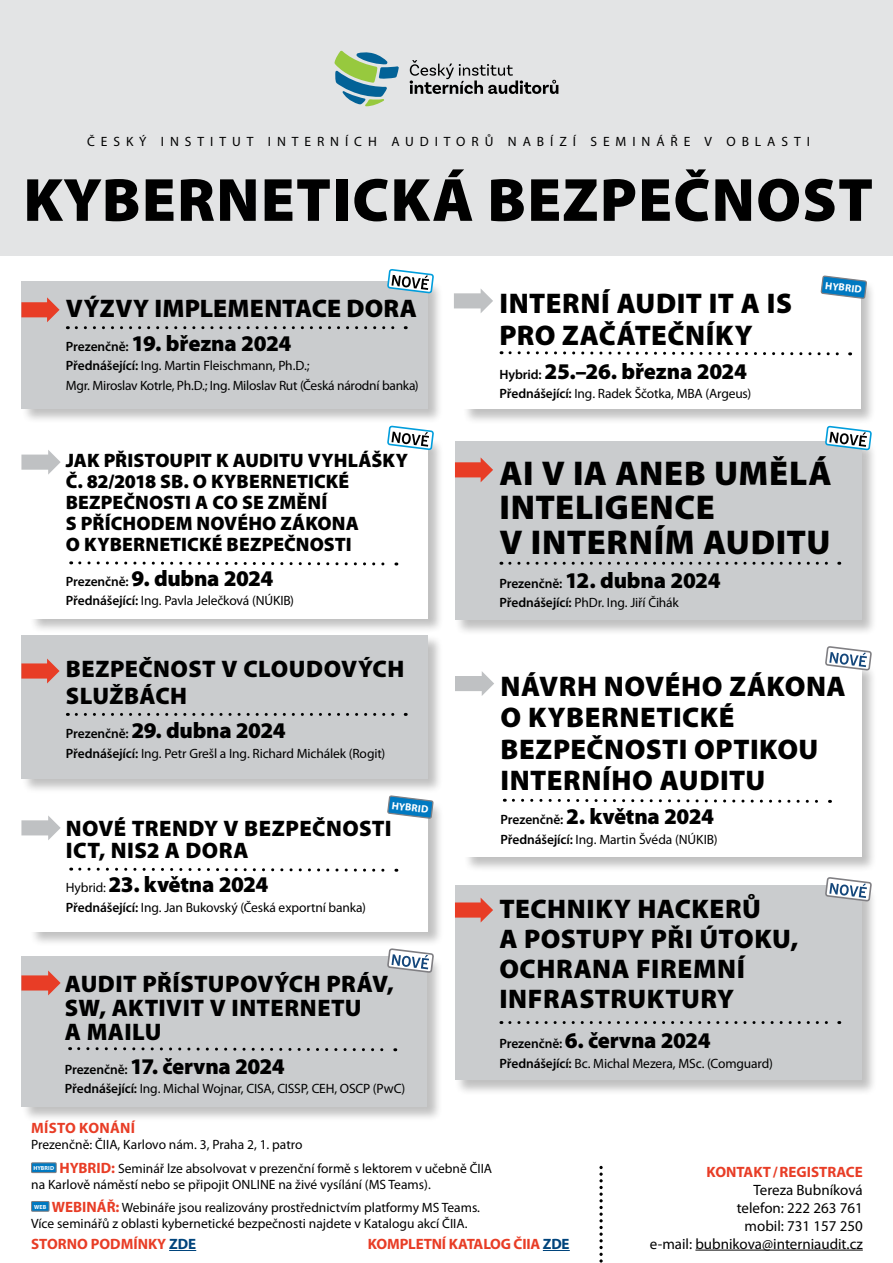
<style>
.page{position:relative;width:893px;height:1263px;background:#fff}
.page>*{position:absolute;margin:0;border:0;box-sizing:border-box;transform-origin:0 0}
.t1{font:900 61.5px "Myriad Pro";letter-spacing:.02em;color:#000}
.titul{font:900 34.5px/34.5px "Myriad Pro";letter-spacing:.02em;color:#000}
.titul-2{font:900 28.5px/31.5px "Myriad Pro";letter-spacing:.02em;color:#000}
.titul-3{font:900 27px/30px "Myriad Pro";letter-spacing:.015em;color:#000}
.titul-4{font:900 25.5px "Myriad Pro";letter-spacing:.01em;color:#000}
.titul-5{font:900 24px/24px "Myriad Pro";letter-spacing:.015em;color:#000}
.titul-6{font:900 22.5px "Myriad Pro";letter-spacing:-.015em;color:#000}
.titul-7{font:900 22.5px/22.5px "Myriad Pro";letter-spacing:.02em;color:#000}
.titul-8{font:900 19.5px/21px "Myriad Pro";letter-spacing:.005em;color:#000}
.t2{font:15px "Myriad Pro";color:#000}
.t3{font:700 15px "Myriad Pro";color:#e83d26}
.t4{font:700 15px "Myriad Pro";letter-spacing:.02em;color:#e83d26}
.titul-9{font:13.5px/16.2px "Myriad Pro";letter-spacing:-.005em;color:#000}
.titul-10{font:13.5px "Myriad Pro";letter-spacing:.44em;color:#000}
.cena{font:700 10.5px "Myriad Pro";color:#fff}
.t5{font:700 5.85px "Myriad Pro";letter-spacing:.02em;color:#fff}
.s1{font-weight:600;font-size:13.5px}
.s2{font-weight:600}
.s3{font-weight:400;font-size:13.5px}
.s4{font-weight:700;font-size:15px;color:#e83d26}
.s5{color:#00447c}
</style>
<div class="page">
<div style="left:0;top:0;width:893px;height:255px;background:#e3e4e5"></div>
<hr style="left:695px;top:1250px;width:168px;height:1px;background:#000">
<svg style="left:599px;top:1166px;width:4px;height:96px"></svg>
<svg style="left:169px;top:1250px;width:27px;height:1px"></svg>
<svg style="left:543px;top:1250px;width:27px;height:1px"></svg>
<div style="left:32px;top:1163px;width:24px;height:9px;background:#0079c1"></div>
<div style="left:31px;top:1162px;width:26px;height:11px;border:1px solid #807f83"></div>
<div style="left:32px;top:1201px;width:17px;height:10px;background:#0079c1"></div>
<div style="left:31px;top:1201px;width:18px;height:10px;border:1px solid #807f83"></div>
<div style="left:454px;top:885px;width:424px;height:211px;background:#000;opacity:.25"></div>
<div style="left:455px;top:886px;width:407px;height:194px;background:#caccce"></div>
<svg style="left:510px;top:1021px;width:330px;height:3px"></svg>
<svg style="left:455px;top:897px;width:38px;height:25px"></svg>
<svg style="left:824px;top:877px;width:49px;height:42px"></svg>
<div style="left:463px;top:663px;width:414px;height:209px;background:#000;opacity:.25"></div>
<div style="left:464px;top:663px;width:398px;height:193px;background:#fff"></div>
<svg style="left:504px;top:798px;width:326px;height:5px"></svg>
<svg style="left:455px;top:671px;width:39px;height:25px"></svg>
<svg style="left:825px;top:646px;width:48px;height:43px"></svg>
<svg style="left:335px;top:51px;width:64px;height:55px"></svg>
<svg style="left:410px;top:60px;width:148px;height:34px"></svg>
<div style="left:21px;top:280px;width:423px;height:145px;background:#000;opacity:.25"></div>
<div style="left:21px;top:281px;width:407px;height:128px;background:#caccce"></div>
<svg style="left:76px;top:326px;width:330px;height:3px"></svg>
<svg style="left:21px;top:297px;width:39px;height:25px"></svg>
<svg style="left:386px;top:269px;width:49px;height:42px"></svg>
<div style="left:30px;top:437px;width:414px;height:197px;background:#000;opacity:.25"></div>
<div style="left:30px;top:438px;width:398px;height:180px;background:#fff"></div>
<svg style="left:71px;top:561px;width:326px;height:5px"></svg>
<svg style="left:21px;top:450px;width:40px;height:25px"></svg>
<svg style="left:386px;top:425px;width:49px;height:43px"></svg>
<div style="left:454px;top:440px;width:424px;height:196px;background:#000;opacity:.25"></div>
<div style="left:455px;top:441px;width:407px;height:179px;background:#caccce"></div>
<svg style="left:510px;top:562px;width:330px;height:3px"></svg>
<svg style="left:455px;top:457px;width:38px;height:25px"></svg>
<svg style="left:824px;top:425px;width:49px;height:43px"></svg>
<div style="left:462px;top:279px;width:414px;height:146px;background:#000;opacity:.25"></div>
<div style="left:463px;top:280px;width:398px;height:129px;background:#fff"></div>
<svg style="left:501px;top:351px;width:350px;height:5px"></svg>
<svg style="left:454px;top:288px;width:39px;height:25px"></svg>
<svg style="left:820px;top:275px;width:48px;height:37px"></svg>
<div style="left:21px;top:955px;width:422px;height:167px;background:#000;opacity:.25"></div>
<div style="left:21px;top:955px;width:406px;height:151px;background:#caccce"></div>
<svg style="left:70px;top:1047px;width:326px;height:5px"></svg>
<svg style="left:21px;top:970px;width:40px;height:25px"></svg>
<svg style="left:386px;top:948px;width:49px;height:43px"></svg>
<div style="left:21px;top:634px;width:423px;height:161px;background:#000;opacity:.25"></div>
<div style="left:21px;top:635px;width:407px;height:144px;background:#caccce"></div>
<svg style="left:76px;top:713px;width:330px;height:3px"></svg>
<svg style="left:21px;top:658px;width:39px;height:25px"></svg>
<div style="left:30px;top:800px;width:414px;height:147px;background:#000;opacity:.25"></div>
<div style="left:30px;top:800px;width:398px;height:131px;background:#fff"></div>
<svg style="left:71px;top:867px;width:326px;height:5px"></svg>
<svg style="left:21px;top:816px;width:40px;height:24px"></svg>
<svg style="left:387px;top:795px;width:47px;height:37px"></svg>
<p class="titul-10" style="left:87px;top:133px;width:724px">ČESKÝ INSTITUT INTERNÍCH AUDITORŮ NABÍZÍ SEMINÁŘE V OBLASTI</p>
<p class="t1" style="left:23px;top:165px;width:851px">KYBERNETICKÁ BEZPEČNOST</p>
<p class="titul-4" style="left:66px;top:294px;width:353px">VÝZVY IMPLEMENTACE DORA</p>
<p class="titul-6" style="left:66px;top:331px;width:227px"><span class="s1">Prezenčně:</span> 19. března 2024</p>
<p class="titul-9" style="left:66px;top:356px;width:354px;line-height:19.5px"><span class="s2">Přednášející:</span> Ing. Martin Fleischmann, Ph.D.;<br>Mgr. Miroslav Kotrle, Ph.D.; Ing. Miloslav Rut (Česká národní banka)</p>
<p class="titul-8" style="left:66px;top:451px;width:344px">JAK PŘISTOUPIT K AUDITU VYHLÁŠKY<br>Č. 82/2018 SB. O KYBERNETICKÉ<br>BEZPEČNOSTI A CO SE ZMĚNÍ<br>S PŘÍCHODEM NOVÉHO ZÁKONA<br>O KYBERNETICKÉ BEZPEČNOSTI</p>
<p class="titul-6" style="left:66px;top:565px;width:209px"><span class="s1">Prezenčně:</span> 9. dubna 2024</p>
<p class="titul-9" style="left:66px;top:592px;width:230px"><span class="s2">Přednášející:</span> Ing. Pavla Jelečková (NÚKIB)</p>
<p class="titul-5" style="left:66px;top:656px;width:340px;line-height:27px">BEZPEČNOST V CLOUDOVÝCH<br>SLUŽBÁCH</p>
<p class="titul-6" style="left:66px;top:718px;width:221px"><span class="s1">Prezenčně:</span> 29. dubna 2024</p>
<p class="titul-9" style="left:66px;top:745px;width:321px"><span class="s2">Přednášející:</span> Ing. Petr Grešl a Ing. Richard Michálek (Rogit)</p>
<p class="cena" style="left:393px;top:798px;width:38px;rotate:7deg">HYBRID</p>
<p class="titul-7" style="left:66px;top:817px;width:327px">NOVÉ TRENDY V BEZPEČNOSTI<br>ICT, NIS2 A DORA</p>
<p class="titul-6" style="left:66px;top:872px;width:204px"><span class="s3">Hybrid:</span> 23. května 2024</p>
<p class="titul-9" style="left:66px;top:899px;width:302px"><span class="s2">Přednášející:</span> Ing. Jan Bukovský (Česká exportní banka)</p>
<p class="titul-5" style="left:65px;top:972px;width:331px">AUDIT PŘÍSTUPOVÝCH PRÁV,<br>SW, AKTIVIT V INTERNETU<br>A MAILU</p>
<p class="titul-6" style="left:65px;top:1053px;width:222px"><span class="s1">Prezenčně:</span> 17. června 2024</p>
<p class="titul-9" style="left:65px;top:1080px;width:342px"><span class="s2">Přednášející:</span> Ing. Michal Wojnar, CISA, CISSP, CEH, OSCP (PwC)</p>
<p class="t4" style="left:31px;top:1118px;width:105px">MÍSTO KONÁNÍ</p>
<p class="titul-9" style="left:31px;top:1137px;width:273px">Prezenčně: ČIIA, Karlovo nám. 3, Praha 2, 1. patro</p>
<p class="titul-2" style="left:499px;top:288px;width:294px">INTERNÍ AUDIT IT A IS<br>PRO ZAČÁTEČNÍKY</p>
<p class="titul-6" style="left:499px;top:358px;width:249px"><span class="s1">Hybrid:</span> 25.–26. března 2024</p>
<p class="titul-9" style="left:499px;top:385px;width:253px"><span class="s2">Přednášející:</span> Ing. Radek Ščotka, MBA (Argeus)</p>
<p class="cena" style="left:826px;top:278px;width:38px;rotate:7deg">HYBRID</p>
<p class="titul" style="left:499px;top:456px;width:334px">AI V IA ANEB UMĚLÁ<br>INTELIGENCE<br>V INTERNÍM AUDITU</p>
<p class="titul-6" style="left:499px;top:567px;width:223px"><span class="s1">Prezenčně:</span> 12. dubna 2024</p>
<p class="titul-9" style="left:499px;top:594px;width:181px"><span class="s2">Přednášející:</span> PhDr. Ing. Jiří Čihák</p>
<p class="titul-2" style="left:501px;top:671px;width:347px">NÁVRH NOVÉHO ZÁKONA<br>O KYBERNETICKÉ<br>BEZPEČNOSTI OPTIKOU<br>INTERNÍHO AUDITU</p>
<p class="titul-6" style="left:501px;top:804px;width:215px"><span class="s1">Prezenčně:</span> 2. května 2024</p>
<p class="titul-9" style="left:501px;top:831px;width:219px"><span class="s2">Přednášející:</span> Ing. Martin Švéda (NÚKIB)</p>
<p class="titul-3" style="left:499px;top:894px;width:301px">TECHNIKY HACKERŮ<br>A POSTUPY PŘI ÚTOKU,<br>OCHRANA FIREMNÍ<br>INFRASTRUKTURY</p>
<p class="titul-6" style="left:499px;top:1028px;width:213px"><span class="s1">Prezenčně:</span> 6. června 2024</p>
<p class="titul-9" style="left:499px;top:1055px;width:275px"><span class="s2">Přednášející:</span> Bc. Michal Mezera, MSc. (Comguard)</p>
<p class="titul-9" style="left:31px;top:1160px;width:463px;text-indent:28px"><span class="s4">HYBRID:</span> Seminář lze absolvovat v prezenční formě s lektorem v učebně ČIIA na Karlově náměstí nebo se připojit ONLINE na živé vysílání (MS Teams).</p>
<p class="t5" style="left:34px;top:1203px;width:14px">WEB</p>
<p class="titul-9" style="left:52px;top:1199px;width:430px"><span class="s4">WEBINÁŘ:</span> Webináře jsou realizovány prostřednictvím platformy MS Teams.</p>
<p class="titul-9" style="left:31px;top:1215px;width:438px">Více seminářů z oblasti kybernetické bezpečnosti najdete v Katalogu akcí ČIIA.</p>
<p class="t5" style="left:33px;top:1164px;width:22px">HYBRID</p>
<p class="t3" style="left:31px;top:1234px;width:167px">STORNO PODMÍNKY <span class="s5">ZDE</span></p>
<p class="t3" style="left:368px;top:1234px;width:203px">KOMPLETNÍ KATALOG ČIIA <span class="s5">ZDE</span></p>
<p class="t3" style="left:707px;top:1162px;width:158px">KONTAKT/REGISTRACE</p>
<p class="t2" style="left:753px;top:1180px;width:111px">Tereza Bubníková</p>
<p class="t2" style="left:737px;top:1198px;width:128px">telefon: 222 263 761</p>
<p class="t2" style="left:745px;top:1216px;width:120px">mobil: 731 157 250</p>
<p class="t2" style="left:650px;top:1234px;width:214px">e-mail: bubnikova@interniaudit.cz</p>
</div>
